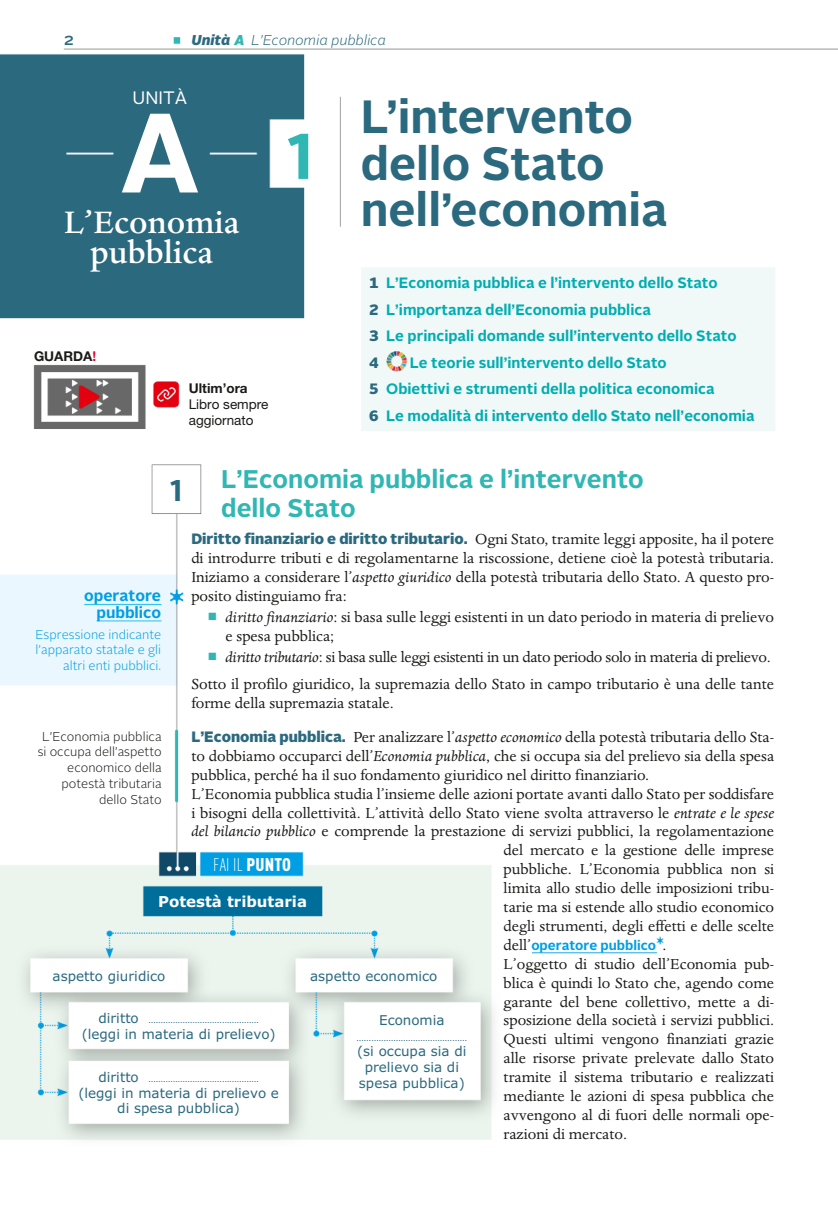
<style>
.page{position:relative;width:838px;height:1212px;background:#fff}
.page>*{position:absolute;margin:0;border:0;box-sizing:border-box;transform-origin:0 0}
.t1{font:700 112.5px "Alright Sans";color:#fff}
.t2{font:700 64.5px "Alright Sans";color:#30b7b3}
.t3{font:700 46.5px/46.5px "Alright Sans";color:#2b697f}
.t4{font:500 36px/30px "Dante MT Std";color:#fff;text-align:center}
.t5{font:700 30px "Alright Sans";color:#2b697f}
.t6{font:700 25.5px/28.5px "Alright Sans";color:#30b7b3}
.t7{font:300 condensed 18.15px "DIN Pro";color:#fff}
.t8{font:18px "Alright Sans";color:#fff}
.t9{font:16.8px/18.9px "Dante MT Std";color:#1a1a18;text-align:justify}
.t10{font:500 16.5px "Alright Sans";color:#2b697f}
.t11{font:700 15.75px/16.5px "Alright Sans";color:#009ee3;text-align:right}
.t12{font:700 15px/26.5px "Alright Sans";color:#00adb1}
.t13{font:700 15px "Verdana Pro";color:#fff}
.t14{font:italic 300 14.25px "Alright Sans";color:#2b697f}
.t15{font:13.5px/15.8px "Verdana Pro";color:#2b697f;text-align:center}
.t16{font:700 13.5px "Alright Sans";color:#009ee3}
.t17{font:13.5px/16.2px "Helvetica Neue LT Std";color:#1a1a18}
.t18{font:700 13.5px "Helvetica Neue LT Std";color:#1a1a18}
.t19{font:300 12.75px/15.8px "Alright Sans";color:#1a1a18;text-align:right}
.t20{font:300 12.75px/15.8px "Alright Sans";color:#009ee3;text-align:right}
.t21{font:9px "Verdana Pro";color:#2b697f}
.s1{font-weight:900}
.s2{font-weight:900;color:#30b7b3}
.s3{color:#e40033}
.s4{font-weight:900;color:#2b697f}
.s5{font-family:"Alright Sans";font-weight:900;font-size:15px;color:#2b697f}
.s6{font-style:italic}
.s7{color:#30b7b3}
.s8{font-family:"Dante MT Std";font-weight:400;font-size:16.8px;color:#1a1a18}
.s9{font-size:13.5px}
</style>
<div class="page">
<img style="left:0;top:37px;width:838px;height:1103px">
<p class="t10" style="left:64px;top:32px;width:12px">2</p>
<p class="t14" style="left:192px;top:34px;width:196px"><span class="s1">Unità</span> <span class="s2">A</span> L’Economia pubblica</p>
<p class="t8" style="left:133px;top:90px;width:56px">UNITÀ</p>
<h1 class="t1" style="left:120px;top:108px;width:82px">A</h1>
<h3 class="t4" style="left:64px;top:206px;width:177px">L’Economia pubblica</h3>
<h2 class="t2" style="left:287px;top:130px;width:28px">1</h2>
<p class="t18" style="left:34px;top:348px;width:64px">GUARDA<span class="s3">!</span></p>
<p class="t18" style="left:189px;top:380px;width:60px">Ultim’ora</p>
<p class="t17" style="left:189px;top:396px;width:81px">Libro sempre aggiornato</p>
<h3 class="t3" style="left:361px;top:97px;width:308px">L’intervento dello Stato nell’economia</h3>
<p class="t12" style="left:369px;top:271px;width:369px"><span class="s4">1</span> L’Economia pubblica e l’intervento dello Stato<br><span class="s4">2</span> L’importanza dell’Economia pubblica<br><span class="s4">3</span> Le principali domande sull’intervento dello Stato <span class="s4">4</span></p>
<p class="t12" style="left:369px;top:350px;width:387px;text-indent:41px">Le teorie sull’intervento dello Stato<br><span class="s4">5</span> Obiettivi e strumenti della politica economica<br><span class="s4">6</span> Le modalità di intervento dello Stato nell’economia</p>
<h3 class="t6" style="left:221px;top:467px;width:424px">L’Economia pubblica e l’intervento dello Stato</h3>
<p class="t9" style="left:191px;top:531px;width:584px"><span class="s5">Diritto finanziario e diritto tributario.</span> Ogni Stato, tramite leggi apposite, ha il potere di introdurre tributi e di regolamentarne la riscossione, detiene cioè la potestà tributaria.<br>Iniziamo a considerare l’<span class="s6">aspetto giuridico</span> della potestà tributaria dello Stato. A questo pro&shy;posito distinguiamo fra:</p>
<p class="t9" style="left:225px;top:609px;width:550px;text-indent:-17px"><span class="s7">■</span> <span class="s6">diritto finanziario</span>: si basa sulle leggi esistenti in un dato periodo in materia di prelievo e spesa pubblica;</p>
<p class="t9" style="left:191px;top:644px;width:584px;line-height:27.5px;text-align:right"><span class="s7">■</span> <span class="s6">diritto tributario</span>: si basa sulle leggi esistenti in un dato periodo solo in materia di prelievo.<br>Sotto il profilo giuridico, la supremazia dello Stato in campo tributario è una delle tante</p>
<p class="t9" style="left:191px;top:688px;width:584px;line-height:33.8px">forme della supremazia statale.<br><span class="s5">L’Economia pubblica.</span> Per analizzare l’<span class="s6">aspetto economico</span> della potestà tributaria dello Sta-</p>
<p class="t9" style="left:191px;top:748px;width:584px">to dobbiamo occuparci dell’<span class="s6">Economia pubblica</span>, che si occupa sia del prelievo sia della spesa</p>
<p class="t9" style="left:191px;top:767px;width:459px">pubblica, perché ha il suo fondamento giuridico nel diritto finanziario.</p>
<p class="t9" style="left:191px;top:785px;width:584px">L’Economia pubblica studia l’insieme delle azioni portate avanti dallo Stato per soddisfare</p>
<p class="t9" style="left:191px;top:804px;width:584px">i bisogni della collettività. L’attività dello Stato viene svolta attraverso le <span class="s6">entrate e le spese</span></p>
<p class="t9" style="left:191px;top:823px;width:584px"><span class="s6">del bilancio pubblico</span> e comprende la prestazione di servizi pubblici, la regolamentazione</p>
<p class="t9" style="left:503px;top:842px;width:272px">del mercato e la gestione delle imprese</p>
<p class="t9" style="left:503px;top:861px;width:272px">pubbliche. L’Economia pubblica non si</p>
<p class="t9" style="left:503px;top:880px;width:272px">limita allo studio delle imposizioni tribu-</p>
<p class="t9" style="left:503px;top:899px;width:272px">tarie ma si estende allo studio economico</p>
<p class="t9" style="left:503px;top:918px;width:272px">degli strumenti, degli effetti e delle scelte</p>
<p class="t16" style="left:503px;top:940px;width:164px"><span class="s8">dell’</span>operatore pubblico <span class="s8">.</span></p>
<p class="t9" style="left:503px;top:956px;width:272px">L’oggetto di studio dell’Economia pub&shy;blica è quindi lo Stato che, agendo come garante del bene collettivo, mette a di&shy;sposizione della società i servizi pubblici.<br>Questi ultimi vengono finanziati grazie alle risorse private prelevate dallo Stato tramite il sistema tributario e realizzati mediante le azioni di spesa pubblica che avvengono al di fuori delle normali ope&shy;razioni di mercato.</p>
<h3 class="t5" style="left:170px;top:479px;width:14px">1</h3>
<p class="t11" style="left:84px;top:588px;width:79px">operatore pubblico</p>
<p class="t20" style="left:36px;top:627px;width:127px">Espressione indicante l’apparato statale e gli altri enti pubblici.</p>
<p class="t19" style="left:38px;top:729px;width:125px">L’Economia pubblica si occupa dell’aspetto economico della potestà tributaria dello Stato</p>
<p class="t7" style="left:213px;top:854px;width:79px">FAI IL <span class="s1">PUNTO</span></p>
<p class="t13" style="left:158px;top:893px;width:151px">Potestà tributaria</p>
<p class="t15" style="left:53px;top:969px;width:114px">aspetto giuridico</p>
<p class="t21" style="left:98px;top:1016px;width:162px"><span class="s9">diritto</span> ………………………………………</p>
<p class="t15" style="left:82px;top:1027px;width:195px">(leggi in materia di prelievo)</p>
<p class="t21" style="left:98px;top:1075px;width:162px"><span class="s9">diritto</span> ………………………………………</p>
<p class="t15" style="left:78px;top:1086px;width:202px">(leggi in materia di prelievo e di spesa pubblica)</p>
<p class="t15" style="left:310px;top:969px;width:129px">aspetto economico</p>
<p class="t15" style="left:379px;top:1013px;width:67px">Economia</p>
<p class="t21" style="left:356px;top:1034px;width:112px">………………………………………</p>
<p class="t15" style="left:357px;top:1045px;width:111px">(si occupa sia di prelievo sia di spesa pubblica)</p>
</div>
